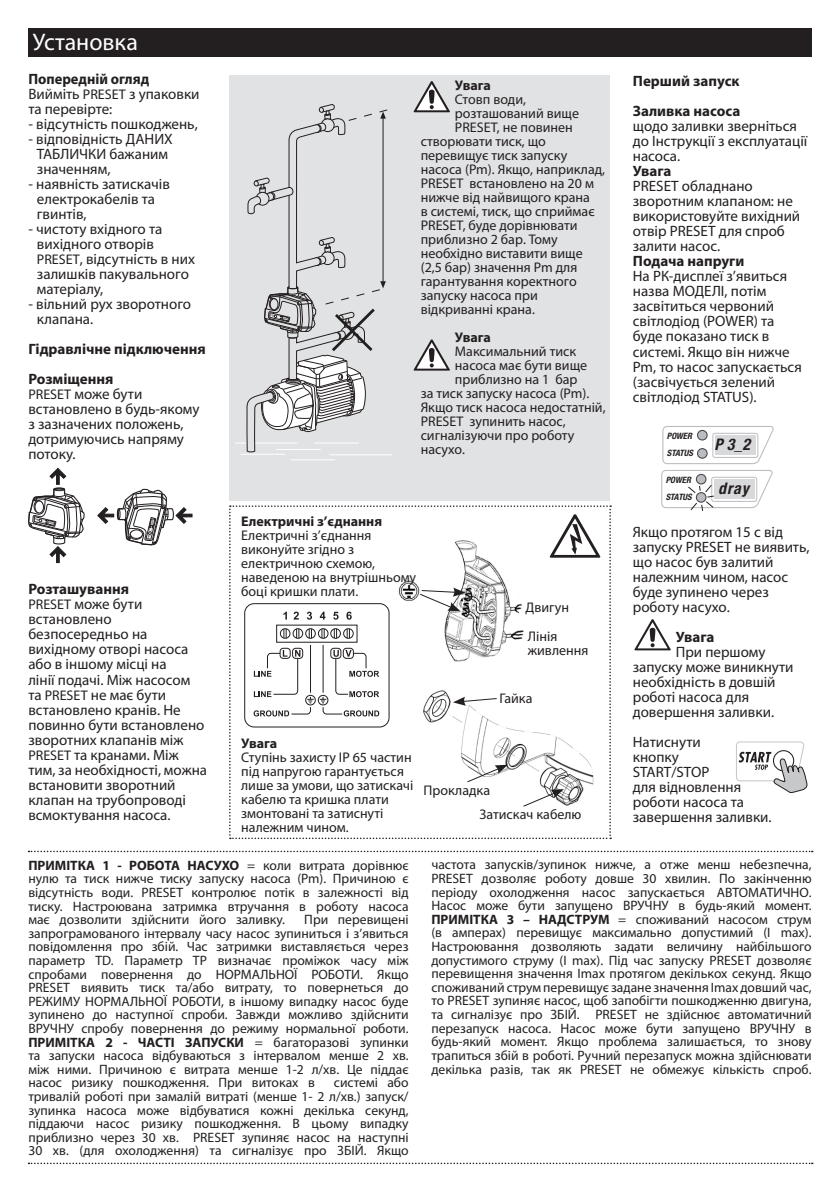
<style>
.page{position:relative;width:840px;height:1191px;background:#fff}
.page>*{position:absolute;margin:0;border:0;box-sizing:border-box;transform-origin:0 0}
.t1{font:24px "Myriad Pro";color:#fff}
.t2{font:italic 700 condensed 16px "Helvetica Neue LT Std";color:#231f20}
.t3{font:15px/15px "Myriad Pro";color:#231f20}
.t4{font:700 15px "Myriad Pro";color:#231f20}
.t5{font:700 15px "Myriad Pro";color:#231f20;scale:.96 1}
.t6{font:14px/14px "Myriad Pro";color:#231f20}
.t7{font:700 14px "Myriad Pro";color:#231f20}
.t8{font:13.6px/13.6px "Myriad Pro";color:#231f20;text-align:justify}
.t9{font:italic 700 condensed 8.8px "Helvetica Neue LT Std";color:#231f20}
.s1{font-size:14px}
.s2{font-weight:700}
</style>
<div class="page">
<div style="left:230px;top:75px;width:379px;height:425px;background:#e1e2e4"></div>
<hr style="left:235px;top:443px;width:62px;height:1px;background:#fff">
<hr style="left:329px;top:454px;width:63px;height:1px;background:#fff">
<hr style="left:290px;top:459px;width:45px;height:1px;background:#fff">
<hr style="left:240px;top:454px;width:45px;height:1px;background:#fff">
<svg style="left:246px;top:104px;width:141px;height:348px"></svg>
<svg style="left:28px;top:1162px;width:784px;height:2px"></svg>
<svg style="left:28px;top:850px;width:784px;height:2px"></svg>
<div style="left:28px;top:28px;width:783px;height:29px;background:#231f20"></div>
<svg style="left:413px;top:81px;width:37px;height:31px"></svg>
<svg style="left:413px;top:339px;width:37px;height:31px"></svg>
<svg style="left:229px;top:505px;width:381px;height:334px"></svg>
<svg style="left:28px;top:468px;width:57px;height:95px"></svg>
<svg style="left:97px;top:488px;width:95px;height:58px"></svg>
<svg style="left:661px;top:426px;width:113px;height:85px"></svg>
<svg style="left:634px;top:619px;width:36px;height:31px"></svg>
<svg style="left:736px;top:741px;width:71px;height:53px"></svg>
<p class="t1" style="left:33px;top:28px;width:107px">Установка</p>
<p class="t5" style="left:28px;top:69px;width:127px">Попередній огляд</p>
<p class="t3" style="left:28px;top:86px;width:172px">Вийміть <span class="s1">PRESET</span> з упаковки та перевірте:</p>
<p class="t3" style="left:28px;top:116px;width:171px">- відсутність пошкоджень,</p>
<p class="t3" style="left:37px;top:131px;width:137px;text-indent:-9px">- відповідність ДАНИХ<br>ТАБЛИЧКИ бажаним значенням,</p>
<p class="t3" style="left:37px;top:176px;width:134px;text-indent:-9px">- наявність затискачів електрокабелів та гвинтів,</p>
<p class="t3" style="left:37px;top:221px;width:159px;text-indent:-9px">- чистоту вхідного та вихідного отворів<br><span class="s1">PRESET</span>, відсутність в них залишків пакувального матеріалу,</p>
<p class="t3" style="left:37px;top:296px;width:156px;text-indent:-9px">- вільний рух зворотного клапана.</p>
<p class="t4" style="left:28px;top:339px;width:179px">Гідравлічне підключення</p>
<p class="t4" style="left:28px;top:369px;width:87px">Розміщення</p>
<p class="t3" style="left:28px;top:386px;width:172px"><span class="s1">PRESET</span> може бути встановлено в будь-якому з зазначених положень, дотримуючись напряму потоку.</p>
<p class="t4" style="left:28px;top:579px;width:102px">Розташування</p>
<p class="t3" style="left:28px;top:596px;width:180px"><span class="s1">PRESET</span> може бути встановлено безпосередньо на вихідному отворі насоса або в іншому місці на<br>лінії подачі. Між насосом та <span class="s1">PRESET</span> не має бути встановлено кранів. Не повинно бути встановлено зворотних клапанів між<br><span class="s1">PRESET</span> та кранами. Між тим, за необхідності, можна встановити зворотний клапан на трубопроводі всмоктування насоса.</p>
<p class="t7" style="left:454px;top:76px;width:37px">Увага</p>
<p class="t6" style="left:454px;top:92px;width:73px">Стовп води,</p>
<p class="t6" style="left:454px;top:106px;width:125px">розташований вище</p>
<p class="t6" style="left:454px;top:120px;width:119px">PRESET, не повинен</p>
<p class="t6" style="left:420px;top:134px;width:127px">створювати тиск, що</p>
<p class="t6" style="left:420px;top:148px;width:148px">перевищує тиск запуску</p>
<p class="t6" style="left:420px;top:162px;width:186px">насоса (Pm). Якщо, наприклад,</p>
<p class="t6" style="left:420px;top:176px;width:175px">PRESET встановлено на 20 м</p>
<p class="t6" style="left:420px;top:190px;width:170px">нижче від найвищого крана</p>
<p class="t6" style="left:420px;top:204px;width:175px">в системі, тиск, що сприймає</p>
<p class="t6" style="left:420px;top:218px;width:158px">PRESET, буде дорівнювати</p>
<p class="t6" style="left:420px;top:232px;width:138px">приблизно 2 бар. Тому</p>
<p class="t6" style="left:420px;top:246px;width:163px">необхідно виставити вище</p>
<p class="t6" style="left:420px;top:260px;width:158px">(2,5 бар) значення Pm для</p>
<p class="t6" style="left:420px;top:274px;width:157px">гарантування коректного</p>
<p class="t6" style="left:420px;top:288px;width:118px">запуску насоса при</p>
<p class="t6" style="left:420px;top:302px;width:116px">відкриванні крана.</p>
<p class="t7" style="left:454px;top:328px;width:37px">Увага</p>
<p class="t6" style="left:454px;top:344px;width:123px">Максимальний тиск</p>
<p class="t6" style="left:454px;top:358px;width:134px">насоса має бути вище</p>
<p class="t6" style="left:454px;top:372px;width:124px">приблизно на 1 бар</p>
<p class="t6" style="left:420px;top:386px;width:170px">за тиск запуску насоса (Pm).</p>
<p class="t6" style="left:420px;top:400px;width:186px">Якщо тиск насоса недостатній,</p>
<p class="t6" style="left:420px;top:414px;width:146px">PRESET зупинить насос,</p>
<p class="t6" style="left:420px;top:428px;width:155px">сигналізуючи про роботу</p>
<p class="t6" style="left:420px;top:442px;width:46px">насухо.</p>
<p class="t7" style="left:241px;top:512px;width:142px">Електричні з’єднання</p>
<p class="t6" style="left:241px;top:528px;width:176px">Електричні з’єднання виконуйте згідно з електричною схемою, наведеною на внутрішньому боці кришки плати.</p>
<p class="t6" style="left:525px;top:600px;width:45px">Двигун</p>
<p class="t6" style="left:527px;top:628px;width:62px">Лінія живлення</p>
<p class="t6" style="left:499px;top:691px;width:35px">Гайка</p>
<p class="t7" style="left:241px;top:733px;width:37px">Увага</p>
<p class="t6" style="left:241px;top:749px;width:174px">Ступінь захисту IP 65 частин під напругою гарантується лише за умови, що затискачі кабелю та кришка плати змонтовані та затиснуті належним чином.</p>
<p class="t6" style="left:423px;top:783px;width:68px">Прокладка</p>
<p class="t6" style="left:479px;top:807px;width:103px">Затискач кабелю</p>
<p class="t4" style="left:632px;top:72px;width:108px">Перший запуск</p>
<p class="t4" style="left:632px;top:102px;width:109px">Заливка насоса</p>
<p class="t3" style="left:632px;top:119px;width:176px">щодо заливки зверніться до Інструкції з експлуатації насоса.</p>
<p class="t4" style="left:632px;top:162px;width:40px">Увага</p>
<p class="t3" style="left:632px;top:179px;width:169px">PRESET обладнано зворотним клапаном: не використовуйте вихідний отвір PRESET для спроб залити насос.</p>
<p class="t4" style="left:632px;top:252px;width:113px">Подача напруги</p>
<p class="t3" style="left:632px;top:269px;width:170px">На РК-дисплеї з’явиться назва МОДЕЛІ, потім засвітиться червоний світлодіод (POWER) та буде показано тиск в системі. Якщо він нижче<br>Pm, то насос запускається (засвічується зелений світлодіод STATUS).</p>
<p class="t9" style="left:666px;top:430px;width:27px">POWER</p>
<p class="t9" style="left:666px;top:448px;width:28px">STATUS</p>
<p class="t9" style="left:665px;top:474px;width:27px">POWER</p>
<p class="t9" style="left:665px;top:491px;width:28px">STATUS</p>
<p class="t2" style="left:714px;top:434px;width:37px">P 3_2</p>
<p class="t2" style="left:717px;top:478px;width:32px">dray</p>
<p class="t3" style="left:632px;top:524px;width:178px">Якщо протягом 15 с від запуску PRESET не виявить, що насос був залитий належним чином, насос буде зупинено через роботу насухо.</p>
<p class="t4" style="left:675px;top:627px;width:40px">Увага</p>
<p class="t3" style="left:632px;top:644px;width:162px;text-indent:43px">При першому запуску може виникнути необхідність в довшій роботі насоса для довершення заливки.</p>
<p class="t3" style="left:632px;top:734px;width:69px">Натиснути</p>
<p class="t3" style="left:632px;top:749px;width:78px">кнопку<br>START/STOP</p>
<p class="t3" style="left:632px;top:779px;width:110px">для відновлення</p>
<p class="t3" style="left:632px;top:794px;width:140px">роботи насоса та завершення заливки.</p>
<p class="t8" style="left:28px;top:858px;width:381px"><span class="s2">ПРИМІТКА 1 - РОБОТА НАСУХО</span> = коли витрата дорівнює нулю та тиск нижче тиску запуску насоса (Pm). Причиною є відсутність води. PRESET контролює потік в залежності від тиску. Настроювана затримка втручання в роботу насоса має дозволити здійснити його заливку.</p>
<p class="t8" style="left:28px;top:912px;width:381px;text-indent:276px">При перевищені запрограмованого інтервалу часу насос зупиниться і з’явиться повідомлення про збій. Час затримки виставляється через параметр TD. Параметр TP визначає проміжок часу між спробами повернення до НОРМАЛЬНОЇ РОБОТИ. Якщо PRESET виявить тиск та/або витрату, то повернеться до РЕЖИМУ НОРМАЛЬНОЇ РОБОТИ, в іншому випадку насос буде зупинено до наступної спроби. Завжди можливо здійснити ВРУЧНУ спробу повернення до режиму нормальної роботи.</p>
<p class="t8" style="left:28px;top:1035px;width:381px"><span class="s2">ПРИМІТКА 2 - ЧАСТІ ЗАПУСКИ</span> = багаторазові зупинки та запуски насоса відбуваються з інтервалом менше 2 хв. між ними. Причиною є витрата менше 1-2 л/хв. Це піддає насос ризику пошкодження. При витоках в</p>
<p class="t8" style="left:28px;top:1075px;width:381px;text-indent:305px">системі або тривалій роботі при замалій витраті (менше 1- 2 л/хв.) запуск/ зупинка насоса може відбуватися кожні декілька секунд, піддаючи насос ризику пошкодження. В цьому випадку приблизно через 30 хв. PRESET зупиняє насос на наступні 30 хв. (для охолодження) та сигналізує про ЗБІЙ. Якщо</p>
<p class="t8" style="left:431px;top:858px;width:381px">частота запусків/зупинок нижче, а отже менш небезпечна, PRESET дозволяє роботу довше 30 хвилин. По закінченню періоду охолодження насос запускається АВТОМАТИЧНО.<br>Насос може бути запущено ВРУЧНУ в будь-який момент.</p>
<p class="t8" style="left:431px;top:912px;width:381px"><span class="s2">ПРИМІТКА 3 – НАДСТРУМ</span> = споживаний насосом струм (в амперах) перевищує максимально допустимий (I max).</p>
<p class="t8" style="left:431px;top:939px;width:381px">Настроювання дозволяють задати величину найбільшого допустимого струму (I max). Під час запуску PRESET дозволяє перевищення значення Imax протягом декількох секунд. Якщо споживаний струм перевищує задане значення Imax довший час, то PRESET зупиняє насос, щоб запобігти пошкодженню двигуна, та сигналізує про ЗБІЙ. PRESET не здійснює автоматичний перезапуск насоса. Насос може бути запущено ВРУЧНУ в будь-який момент. Якщо проблема залишається, то знову трапиться збій в роботі. Ручний перезапуск можна здійснювати декілька разів, так як PRESET не обмежує кількість спроб.</p>
</div>
